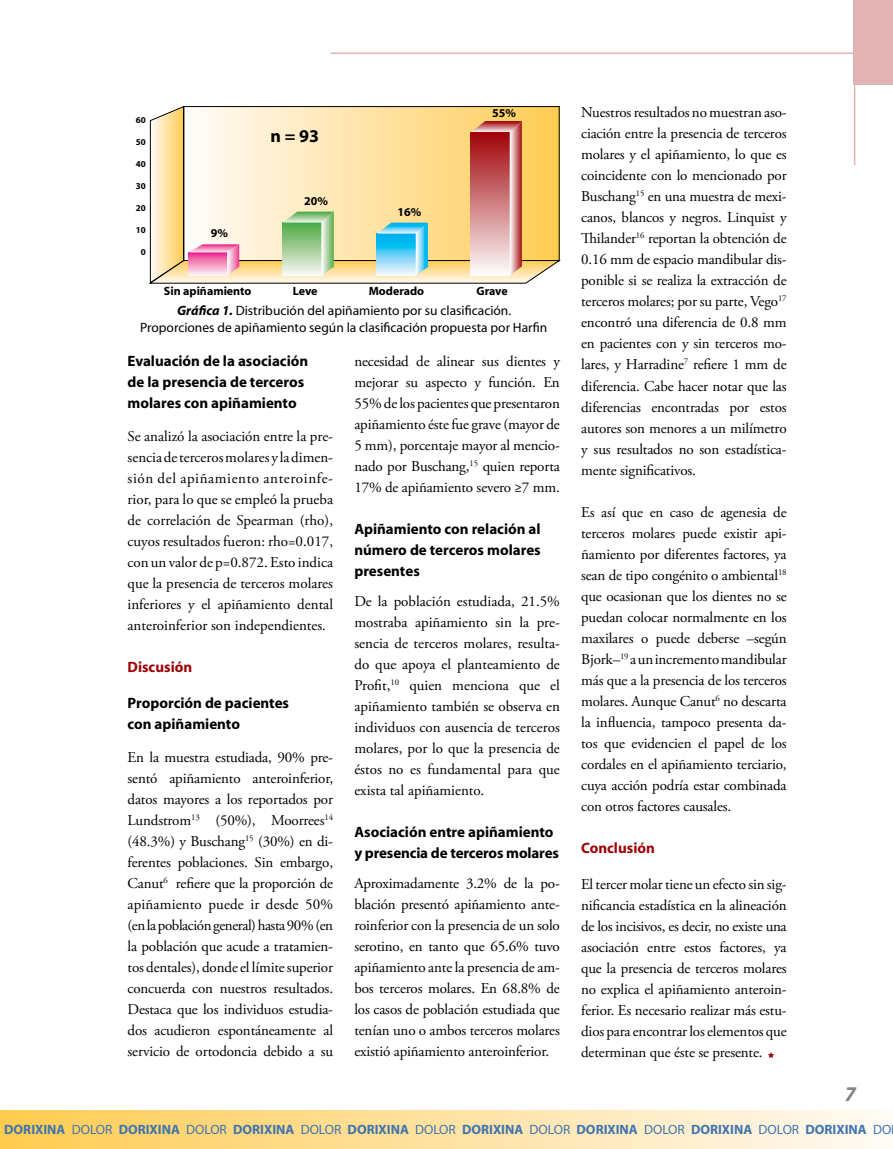
<style>
.page{position:relative;width:893px;height:1149px;background:#fff}
.page>*{position:absolute;margin:0;border:0;box-sizing:border-box;transform-origin:0 0}
.t1{font:700 18px "Myriad";color:#000}
.t2{font:15px/21px "Adobe Garamond Pro";letter-spacing:-.01em;color:#000;text-align:justify}
.t3{font:700 15px/21px "Myriad";color:#000}
.t4{font:700 15px "Myriad";color:#9e0005}
.t5{font:13.5px/16.2px "Myriad";color:#000;text-align:center}
.t6{font:700 13.5px "Myriad";color:#3e74af}
.t7{font:700 12px "Myriad";color:#000}
.t8{font:700 9px "Myriad";color:#000}
.s1{font-weight:700;font-style:italic}
.s2{font-weight:400}
</style>
<div class="page">
<hr style="left:330px;top:52px;width:526px;height:2px;background:#e2b3b4">
<div style="left:0;top:1110px;width:893px;height:38px;background:linear-gradient(to right,#ffcb51,#fffaf6)"></div>
<div style="left:853px;top:0;width:40px;height:85px;background:#e2b3b4"></div>
<hr style="left:854px;top:52px;width:1px;height:113px;background:#e2b3b4">
<svg style="left:768px;top:1052px;width:6px;height:5px"></svg>
<svg style="left:149px;top:106px;width:411px;height:177px;background:#ecd4a9"></svg>
<p class="t8" style="left:136px;top:115px;width:11px">60</p>
<p class="t8" style="left:136px;top:137px;width:11px">50</p>
<p class="t8" style="left:136px;top:159px;width:11px">40</p>
<p class="t8" style="left:136px;top:181px;width:11px">30</p>
<p class="t8" style="left:136px;top:203px;width:11px">20</p>
<p class="t8" style="left:136px;top:225px;width:11px">10</p>
<p class="t8" style="left:141px;top:247px;width:6px">0</p>
<p class="t7" style="left:211px;top:227px;width:19px">9%</p>
<p class="t1" style="left:271px;top:126px;width:50px">n = 93</p>
<p class="t7" style="left:304px;top:194px;width:25px">20%</p>
<p class="t7" style="left:397px;top:205px;width:25px">16%</p>
<p class="t7" style="left:492px;top:106px;width:25px">55%</p>
<p class="t7" style="left:164px;top:284px;width:89px">Sin apiñamiento</p>
<p class="t7" style="left:293px;top:284px;width:26px">Leve</p>
<p class="t7" style="left:369px;top:284px;width:57px">Moderado</p>
<p class="t7" style="left:476px;top:284px;width:33px">Grave</p>
<p class="t5" style="left:140px;top:303px;width:409px"><span class="s1">Gráfica 1.</span> Distribución del apiñamiento por su clasificación.<br>Proporciones de apiñamiento según la clasificación propuesta por Harfin</p>
<p class="t3" style="left:128px;top:351px;width:182px">Evaluación de la asociación de la presencia de terceros molares con apiñamiento</p>
<p class="t2" style="left:128px;top:426px;width:207px;text-align:left">Se analizó la asociación entre la pre&shy;sencia de terceros molares y la dimen&shy;sión del apiñamiento anteroin-fe&shy;ri-or, para lo que se empleó la prueba de correlación de Spearman (rho), cuyos resultados fueron: rho=0.017, con un valor de p=0.872. Esto indica que la presencia de terceros molares inferiores y el apiñamiento dental anteroinferior son independientes.</p>
<p class="t4" style="left:128px;top:659px;width:66px">Discusión</p>
<p class="t3" style="left:128px;top:693px;width:163px">Proporción de pacientes con apiñamiento</p>
<p class="t2" style="left:128px;top:747px;width:207px;text-align:left">En la muestra estudiada, 90% pre&shy;sentó apiñamiento anteroinferior, datos mayores a los reportados por Lundstrom<sup>13</sup> (50%), Moorrees<sup>14 </sup>(48.3%) y Buschang<sup>15</sup> (30%) en di&shy;ferentes poblaciones. Sin embargo, Canut<sup>6</sup> refiere que la proporción de apiñamiento puede ir desde 50% (en la población general) hasta 90% (en&shy;la población que acude a tratamien&shy;tos dentales), donde el límite superior concuerda con nuestros resultados.<br>Destaca que los indivi-duos estudia&shy;dos acudieron espontáneamente al servicio de ortodoncia debido a su</p>
<p class="t2" style="left:354px;top:350px;width:207px">necesidad de alinear sus dientes y mejorar su aspecto y función. En 55% de los pacientes que presentaron apiñamiento éste fue grave (mayor de 5 mm), porcentaje mayor al mencio&shy;nado por Buschang,<sup>15</sup> quien reporta 17% de apiñamiento severo ≥7 mm.</p>
<p class="t3" style="left:354px;top:518px;width:188px;text-align:justify">Apiñamiento con relación al número de terceros molares presentes</p>
<p class="t2" style="left:354px;top:590px;width:207px">De la población estudiada, 21.5% mostraba apiñamiento sin la pre&shy;sen-cia de terceros molares, resulta&shy;do que apoya el planteamiento de Profit,<sup>10</sup> quien menciona que el apiñamiento también se observa en individuos con ausencia de terceros molares, por lo que la presencia de éstos no es fundamental para que exista tal apiñamiento.</p>
<p class="t3" style="left:354px;top:821px;width:206px">Asociación entre apiñamiento y presencia de terceros molares</p>
<p class="t2" style="left:354px;top:872px;width:207px">Aproximadamente 3.2% de la po&shy;blación presentó apiñamiento ante&shy;roinferior con la presencia de un solo serotino, en tanto que 65.6% tuvo apiñamiento ante la presencia de am&shy;bos terceros molares. En 68.8% de los casos de población estudiada que tenían uno o ambos terceros molares existió apiñamiento anteroinferior.</p>
<p class="t2" style="left:581px;top:102px;width:207px">Nuestros resultados no muestran aso&shy;ciación entre la presencia de terceros molares y el apiñamiento, lo que es coincidente con lo mencionado por Buschang<sup>15</sup> en una muestra de mexi&shy;canos, blancos y negros. Lin-quist y Thilander<sup>16</sup> reportan la ob-ten-ción de 0.16 mm de espacio mandibular dis&shy;ponible si se realiza la extracción de terceros molares; por su parte, Vego<sup>17 </sup>encontró una diferencia de 0.8 mm en pacientes con y sin terceros mo&shy;lares, y Harradine<sup>7</sup> refiere 1 mm de diferencia. Cabe hacer notar que las diferencias encontradas por estos autores son menores a un milímetro y sus resultados no son estadística&shy;mente significativos.</p>
<p class="t2" style="left:581px;top:501px;width:207px">Es así que en caso de agenesia de terceros molares puede existir api&shy;ñamiento por diferentes factores, ya sean de tipo congénito o ambiental<sup>18 </sup>que ocasionan que los dientes no se puedan colocar normalmente en los maxilares o puede deberse –según Bjork–<sup>19</sup> a un incremento mandibular más que a la presencia de los terceros molares. Aunque Canut<sup>6</sup> no descarta la influencia, tampoco presenta da&shy;tos que evidencien el papel de los cordales en el apiñamiento terciario, cuya acción podría estar combinada con otros factores causales.</p>
<p class="t4" style="left:581px;top:839px;width:75px">Conclusión</p>
<p class="t2" style="left:581px;top:873px;width:207px">El tercer molar tiene un efecto sin sig&shy;nificancia estadística en la alinea-ción de los incisivos, es decir, no exis-te una asociación entre estos factores, ya que la presencia de terceros molares no explica el apiñamiento anteroin&shy;ferior. Es necesario realizar más estu&shy;dios para encontrar los ele-mentos que determinan que éste se presente.</p>
<p class="t6" style="left:4px;top:1121px;width:888px">DORIXINA <span class="s2">DOLOR</span> DORIXINA <span class="s2">DOLOR</span> DORIXINA <span class="s2">DOLOR</span> DORIXINA <span class="s2">DOLOR</span> DORIXINA <span class="s2">DOLOR</span> DORIXINA <span class="s2">DOLOR</span> DORIXINA <span class="s2">DOLOR</span> DORIXINA <span class="s2">DO</span></p>
</div>
